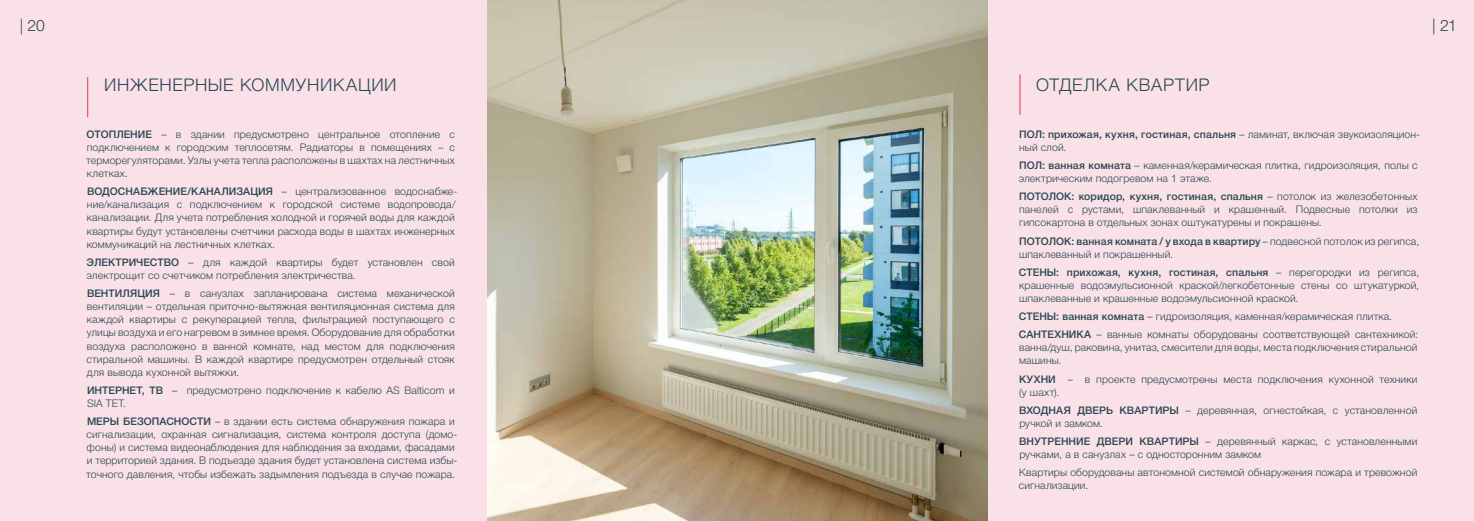
<style>
.page{position:relative;width:1474px;height:521px;background:#fff}
.page>*{position:absolute;margin:0;border:0;box-sizing:border-box;transform-origin:0 0}
.t1{font:300 17.5px "Helvetica Neue Cyr";letter-spacing:.035em;color:#294753}
.t2{font:300 15.75px "Helvetica Neue Cyr";color:#294753}
.t3{font:300 10.5px/13.1px "Helvetica Neue Cyr";letter-spacing:.01em;color:#294753}
.s1{font-weight:500}
</style>
<div class="page">
<div style="left:0;top:0;width:1473px;height:521px;background:#f9e1e7"></div>
<img style="left:487px;top:0;width:500px;height:521px">
<hr style="left:87px;top:77px;width:1px;height:40px;background:#da375b">
<hr style="left:1019px;top:74px;width:1px;height:41px;background:#da375b">
<h2 class="t2" style="left:20px;top:17px;width:27px">| 20</h2>
<h2 class="t2" style="left:1431px;top:17px;width:26px">| 21</h2>
<h1 class="t1" style="left:104px;top:75px;width:294px">ИНЖЕНЕРНЫЕ КОММУНИКАЦИИ</h1>
<p class="t3" style="left:86px;top:128px;width:370px;text-align:justify"><span class="s1">ОТОПЛЕНИЕ</span> – в здании предусмотрено центральное отопление с подключением к городским теплосетям. Радиаторы в помещениях – с терморегуляторами. Узлы учета тепла расположены в шахтах на лестничных клетках.</p>
<p class="t3" style="left:87px;top:185px;width:372px"><span class="s1">ВОДОСНАБЖЕНИЕ/КАНАЛИЗАЦИЯ</span> – централизованное водоснабже&shy;ние/канализация с подключением к городской системе водопровода/ канализации. Для учета потребления холодной и горячей воды для каждой квартиры будут установлены счетчики расхода воды в шахтах инженерных коммуникаций на лестничных клетках.</p>
<p class="t3" style="left:87px;top:256px;width:369px"><span class="s1">ЭЛЕКТРИЧЕСТВО</span> – для каждой квартиры будет установлен свой электрощит со счетчиком потребления электричества.</p>
<p class="t3" style="left:87px;top:287px;width:370px;text-align:justify"><span class="s1">ВЕНТИЛЯЦИЯ</span> – в санузлах запланирована система механической вентиляции – отдельная приточно-вытяжная вентиляционная система для каждой квартиры с рекуперацией тепла, фильтрацией поступающего с улицы воздуха и его нагревом в зимнее время. Оборудование для обработки воздуха расположено в ванной комнате, над местом для подключения стиральной машины. В каждой квартире предусмотрен отдельный стояк для вывода кухонной вытяжки.</p>
<p class="t3" style="left:87px;top:384px;width:369px"><span class="s1">ИНТЕРНЕТ, ТВ</span> – предусмотрено подключение к кабелю AS Balticom и<br>SIA TET.</p>
<p class="t3" style="left:86px;top:415px;width:373px"><span class="s1">МЕРЫ БЕЗОПАСНОСТИ</span> – в здании есть система обнаружения пожара и сигнализации, охранная сигнализация, система контроля доступа (домо&shy;фоны) и система видеонаблюдения для наблюдения за входами, фасадами и территорией здания. В подъезде здания будет установлена система избы&shy;точного давления, чтобы избежать задымления подъезда в случае пожара.</p>
<h1 class="t1" style="left:1036px;top:75px;width:175px">ОТДЕЛКА КВАРТИР</h1>
<p class="t3" style="left:1019px;top:128px;width:402px"><span class="s1">ПОЛ: прихожая, кухня, гостиная, спальня</span> – ламинат, включая звукоизоляцион&shy;ный слой.</p>
<p class="t3" style="left:1018px;top:159px;width:400px"><span class="s1">ПОЛ: ванная комната</span> – каменная/керамическая плитка, гидроизоляция, полы с электрическим подогревом на 1 этаже.</p>
<p class="t3" style="left:1019px;top:190px;width:400px;text-align:justify"><span class="s1">ПОТОЛОК: коридор, кухня, гостиная, спальня</span> – потолок из железобетонных панелей с рустами, шпаклеванный и крашенный. Подвесные потолки из гипсокартона в отдельных зонах оштукатурены и покрашены.</p>
<p class="t3" style="left:1019px;top:234px;width:401px"><span class="s1">ПОТОЛОК: ванная комната / у входа в квартиру</span> – подвесной потолок из регипса, шпаклеванный и покрашенный.</p>
<p class="t3" style="left:1018px;top:265px;width:402px;text-align:justify"><span class="s1">СТЕНЫ: прихожая, кухня, гостиная, спальня</span> – перегородки из регипса, крашенные водоэмульсионной краской/легкобетонные стены со штукатуркой, шпаклеванные и крашенные водоэмульсионной краской.</p>
<p class="t3" style="left:1018px;top:307px;width:401px;line-height:18.1px"><span class="s1">СТЕНЫ: ванная комната</span> – гидроизоляция, каменная/керамическая плитка.<br><span class="s1">САНТЕХНИКА</span> – ванные комнаты оборудованы соответствующей сантехникой:</p>
<p class="t3" style="left:1019px;top:341px;width:399px">ванна/душ, раковина, унитаз, смесители для воды, места подключения стиральной машины.</p>
<p class="t3" style="left:1019px;top:372px;width:400px"><span class="s1">КУХНИ</span> – в проекте предусмотрены места подключения кухонной техники (у шахт).</p>
<p class="t3" style="left:1019px;top:403px;width:399px"><span class="s1">ВХОДНАЯ ДВЕРЬ КВАРТИРЫ</span> – деревянная, огнестойкая, с установленной ручкой и замком.</p>
<p class="t3" style="left:1019px;top:435px;width:399px"><span class="s1">ВНУТРЕННИЕ ДВЕРИ КВАРТИРЫ</span> – деревянный каркас, с установленными ручками, а в санузлах – с односторонним замком</p>
<p class="t3" style="left:1018px;top:466px;width:400px">Квартиры оборудованы автономной системой обнаружения пожара и тревожной сигнализации.</p>
</div>
